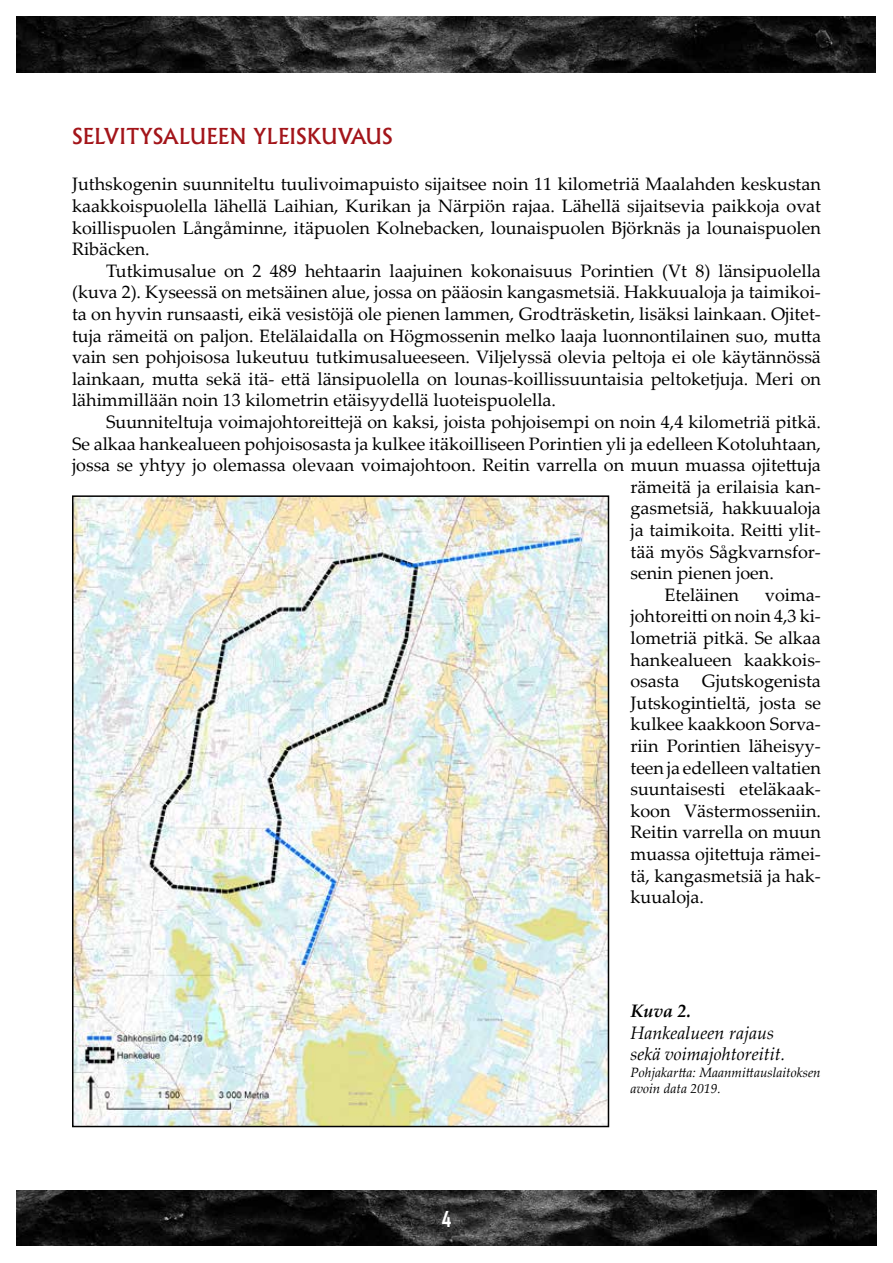
<style>
.page{position:relative;width:893px;height:1263px;background:#fff}
.page>*{position:absolute;margin:0;border:0;box-sizing:border-box;transform-origin:0 0}
.t1{font:500 21px "Albertus";letter-spacing:-.02em;color:#a3151a}
.t2{font:700 21px "Agency FB";color:#fff}
.t3{font:18px/21.6px "Palatino Linotype";color:#000;text-align:justify}
.t4{font:italic 18px/21.6px "Palatino Linotype";color:#000}
.t5{font:italic 700 18px "Palatino Linotype";color:#000}
.t6{font:italic 13.5px/16.2px "Palatino Linotype";color:#000}
</style>
<div class="page">
<img style="left:17px;top:1191px;width:859px;height:55px">
<img style="left:17px;top:17px;width:859px;height:55px">
<img style="left:75px;top:498px;width:531px;height:626px">
<div style="left:72px;top:495px;width:537px;height:632px;border:2px solid #000"></div>
<p class="t1" style="left:72px;top:123px;width:60px">SELVITYS</p>
<p class="t1" style="left:163px;top:123px;width:30px">ALUEE</p>
<p class="t1" style="left:230px;top:123px;width:36px">N YLEIS</p>
<p class="t1" style="left:307px;top:123px;width:72px">KU VAUS</p>
<p class="t3" style="left:72px;top:173px;width:750px">Juthskogenin suunniteltu tuulivoimapuisto sijaitsee noin 11 kilometriä Maalahden keskustan kaakkoispuolella lähellä Laihian, Kurikan ja Närpiön rajaa. Lähellä sijaitsevia paikkoja ovat koillispuolen Långåminne, itäpuolen Kolnebacken, lounaispuolen Björknäs ja lounaispuolen Ribäcken.</p>
<p class="t3" style="left:72px;top:259px;width:750px;text-indent:34px">Tutkimusalue on 2 489 hehtaarin laajuinen kokonaisuus Porintien (Vt 8) länsipuolella (kuva 2). Kyseessä on metsäinen alue, jossa on pääosin kangasmetsiä. Hakkuualoja ja taimikoi&shy;ta on hyvin runsaasti, eikä vesistöjä ole pienen lammen, Grodträsketin, lisäksi lainkaan. Ojitet&shy;tuja rämeitä on paljon. Etelälaidalla on Högmossenin melko laaja luonnontilainen suo, mutta vain sen pohjoisosa lukeutuu tutkimusalueeseen. Viljelyssä olevia peltoja ei ole käytännössä lainkaan, mutta sekä itä- että länsipuolella on lounas-koillissuuntaisia peltoketjuja. Meri on lähimmillään noin 13 kilometrin etäisyydellä luoteispuolella.</p>
<p class="t3" style="left:106px;top:410px;width:716px">Suunniteltuja voimajohtoreittejä on kaksi, joista pohjoisempi on noin 4,4 kilometriä pitkä.</p>
<p class="t3" style="left:72px;top:432px;width:750px">Se alkaa hankealueen pohjoisosasta ja kulkee itäkoilliseen Porintien yli ja edelleen Kotoluhtaan,</p>
<p class="t3" style="left:72px;top:454px;width:750px">jossa se yhtyy jo olemassa olevaan voimajohtoon. Reitin varrella on muun muassa ojitettuja</p>
<p class="t3" style="left:630px;top:475px;width:192px">rämeitä ja erilaisia kan-</p>
<p class="t3" style="left:630px;top:497px;width:192px">gasmetsiä, hakkuualoja</p>
<p class="t3" style="left:630px;top:518px;width:192px">ja taimikoita. Reitti ylit-</p>
<p class="t3" style="left:630px;top:540px;width:192px">tää myös Sågkvarnsfor-</p>
<p class="t3" style="left:630px;top:562px;width:145px">senin pienen joen.</p>
<p class="t3" style="left:664px;top:583px;width:76px">Eteläinen</p>
<p class="t3" style="left:630px;top:583px;width:192px;text-indent:134px">voima&shy;johtoreitti on noin 4,3 ki&shy;lometriä pitkä. Se alkaa hankealueen kaakkois&shy;osasta</p>
<p class="t3" style="left:630px;top:670px;width:192px;text-indent:71px">Gjutskogenista Jutskogintieltä, josta se kulkee kaakkoon Sorva&shy;riin Porintien läheisyy&shy;teen ja edelleen valtatien suuntaisesti eteläkaak&shy;koon Västermosseniin.<br>Reitin varrella on muun muassa ojitettuja rämei&shy;tä, kangasmetsiä ja hak&shy;kuualoja.</p>
<p class="t2" style="left:442px;top:1206px;width:11px">4</p>
<p class="t5" style="left:630px;top:998px;width:62px">Kuva 2.</p>
<p class="t4" style="left:630px;top:1021px;width:156px">Hankealueen rajaus sekä voimajohtoreitit.</p>
<p class="t6" style="left:630px;top:1063px;width:192px">Pohjakartta: Maanmittauslaitoksen avoin data 2019.</p>
</div>
